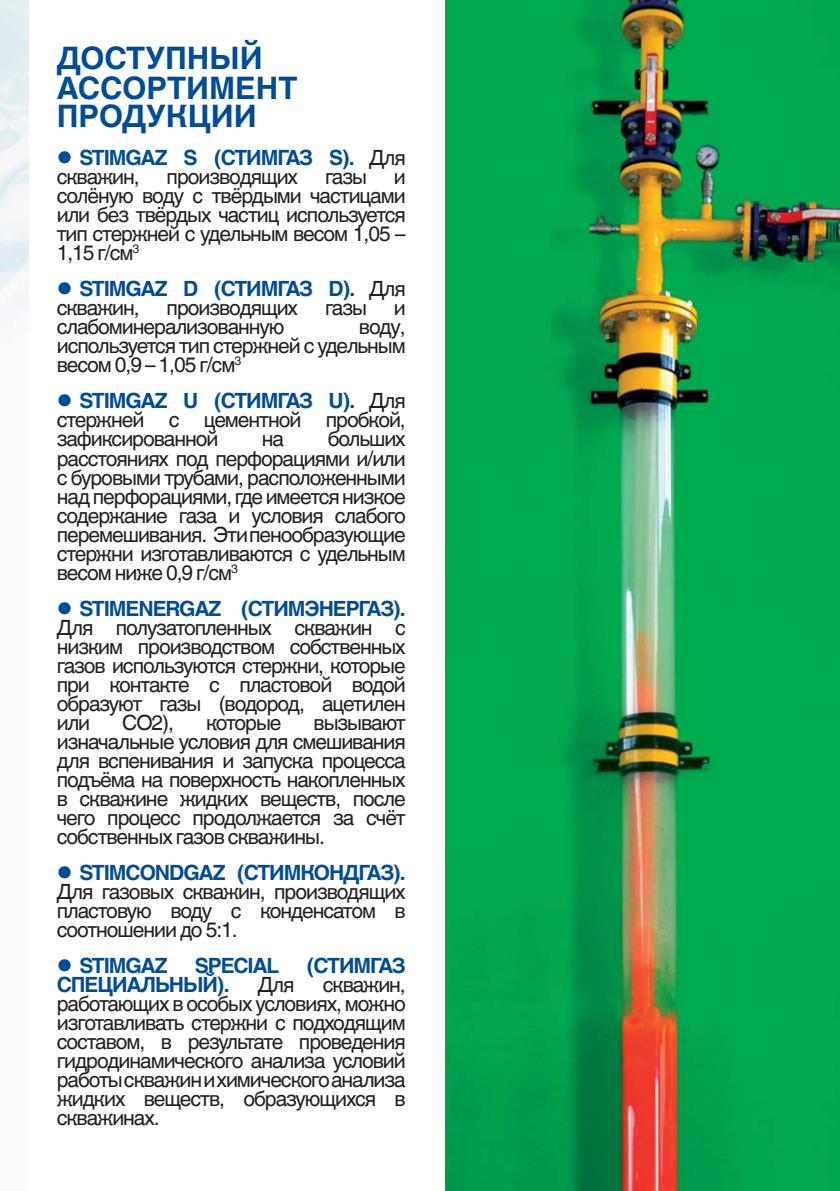
<style>
.page{position:relative;width:840px;height:1191px;background:#fff}
.page>*{position:absolute;margin:0;border:0;box-sizing:border-box;transform-origin:0 0}
.t1{font:700 31px/29px "Helvetica World";color:#004c98}
.t2{font:21px/19px "Helvetica World";letter-spacing:-.05em;color:#231f20;text-align:justify}
.t3{font:700 21px/19px "Helvetica World";letter-spacing:-.05em;color:#004c98}
.s1{font-weight:400;color:#231f20}
.s2{color:#004c98}
.s3{font-weight:700;color:#004c98}
</style>
<div class="page">
<img style="left:445px;top:0;width:394px;height:1191px">
<h1 class="t1" style="left:57px;top:41px;width:242px">ДОСТУПНЫЙ<br>АССОРТИМЕНТ<br>ПРОДУКЦИИ</h1>
<p class="t3" style="left:57px;top:146px;width:350px">● STIMGAZ S (СТИМГАЗ S). <span class="s1">Для скважин,</span></p>
<p class="t2" style="left:166px;top:165px;width:133px">производящих</p>
<p class="t2" style="left:325px;top:165px;width:43px">газы</p>
<p class="t2" style="left:57px;top:165px;width:350px;text-indent:337px">и солёную воду с твёрдыми частицами или без твёрдых частиц используется тип стержней с удельным весом 1,05 – 1,15 г/см<sup>3</sup></p>
<p class="t3" style="left:57px;top:277px;width:350px">● STIMGAZ D (СТИМГАЗ D). <span class="s1">Для скважин,</span></p>
<p class="t2" style="left:166px;top:296px;width:133px">производящих</p>
<p class="t2" style="left:325px;top:296px;width:43px">газы</p>
<p class="t2" style="left:393px;top:296px;width:13px">и</p>
<p class="t2" style="left:57px;top:315px;width:229px">слабоминерализованную</p>
<p class="t2" style="left:57px;top:315px;width:350px;text-indent:302px">воду, используется тип стержней с удельным весом 0,9 – 1,05 г/см<sup>3</sup></p>
<p class="t2" style="left:57px;top:389px;width:350px"><span class="s2">●</span> <span class="s3">STIMGAZ U (СТИМГАЗ U).</span> Для стержней с цементной пробкой, зафиксированной</p>
<p class="t2" style="left:57px;top:427px;width:350px;text-indent:271px">больших расстояниях под перфорациями и/или с буровыми трубами, расположенными над перфорациями, где имеется низкое содержание газа и условия слабого перемешивания. Этипенообразующие стержни изготавливаются с удельным весом ниже 0,9 г/см<sup>3</sup></p>
<p class="t2" style="left:57px;top:596px;width:350px"><span class="s2">●</span> <span class="s3">STIMENERGAZ (СТИМЭНЕРГАЗ).<br></span>Для полузатопленных скважин с низким производством собственных газов используются стержни, которые при контакте с пластовой водой образуют газы (водород, ацетилен или</p>
<p class="t2" style="left:262px;top:427px;width:24px">на</p>
<p class="t2" style="left:122px;top:710px;width:53px">CO2),</p>
<p class="t2" style="left:206px;top:710px;width:77px">которые</p>
<p class="t2" style="left:57px;top:710px;width:350px;text-indent:257px">вызывают изначальные условия для смешивания для вспенивания и запуска процесса подъёма на поверхность накопленных в скважине жидких веществ, после чего процесс продолжается за счёт собственных газов скважины.</p>
<p class="t2" style="left:57px;top:860px;width:350px"><span class="s2">●</span> <span class="s3">STIMCONDGAZ (СТИМКОНДГАЗ).<br></span>Для газовых скважин, производящих пластовую воду с конденсатом в соотношении до 5:1.</p>
<p class="t3" style="left:57px;top:953px;width:112px">● STIMGAZ</p>
<p class="t3" style="left:195px;top:953px;width:86px">SPECIAL</p>
<p class="t3" style="left:306px;top:953px;width:101px">(СТИМГАЗ</p>
<p class="t3" style="left:57px;top:972px;width:174px">СПЕЦИАЛЬНЫЙ).</p>
<p class="t2" style="left:258px;top:972px;width:38px">Для</p>
<p class="t2" style="left:57px;top:972px;width:350px;text-indent:266px">скважин, работающих в особых условиях, можно изготавливать стержни с подходящим составом, в результате проведения гидродинамического анализа условий работыскважинихимическогоанализа жидких веществ, образующихся в скважинах.</p>
</div>
